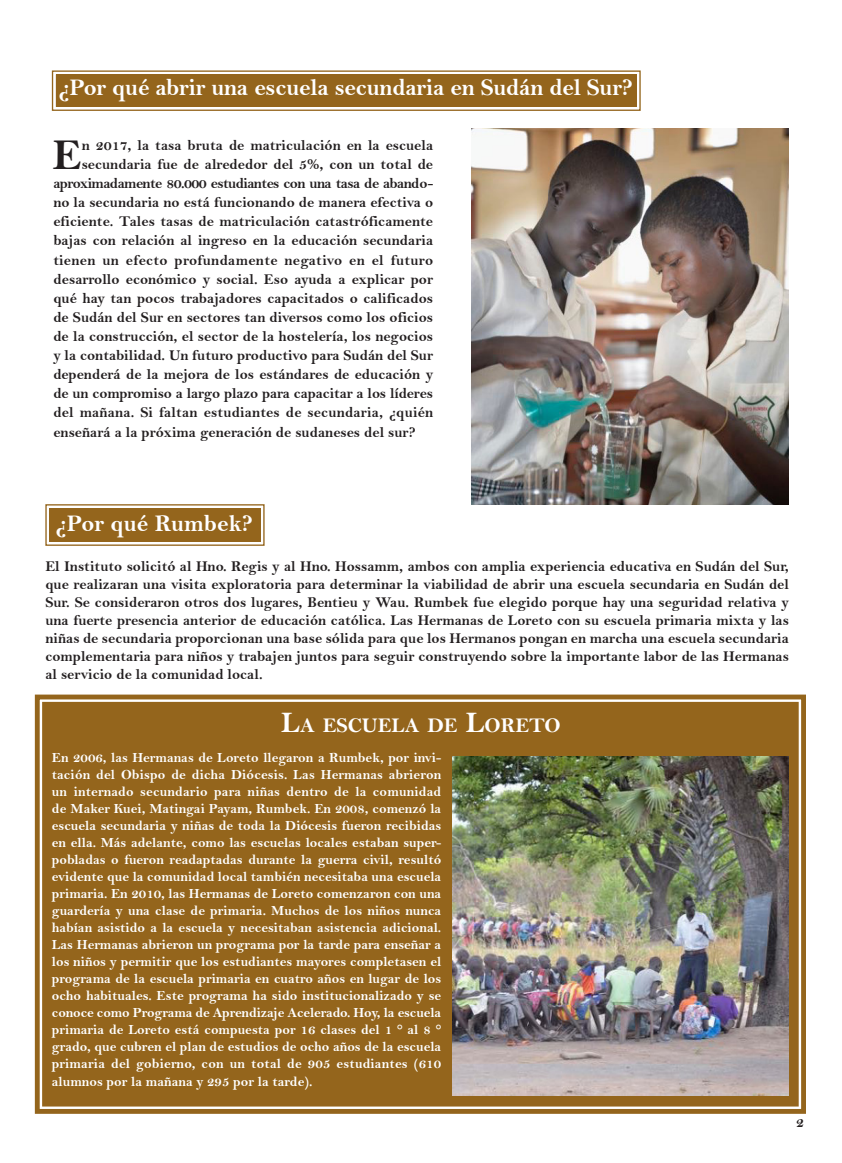
<style>
.page{position:relative;width:842px;height:1163px;background:#fff}
.page>*{position:absolute;margin:0;border:0;box-sizing:border-box;transform-origin:0 0}
.t1{font:44.4px "Bell MT Bold";color:#231f20}
.t2{font:24px "Bell MT Bold";letter-spacing:-.01em;color:#fff}
.t3{font:21px "Bell MT Bold";color:#fff}
.t4{font:15px/18px "Bell MT Bold";color:#231f20;text-align:justify}
.t5{font:15px "Bell MT Bold";letter-spacing:-.04em;color:#231f20}
.t6{font:15px "Bell MT Bold";letter-spacing:.02em;color:#231f20}
.t7{font:14px/17.1px "Bell MT Bold";color:#fff;text-align:justify}
.s1{font-size:30px}
</style>
<div class="page">
<div style="left:34px;top:694px;width:772px;height:420px;background:#94651c"></div>
<div style="left:42px;top:701px;width:757px;height:405px;border:2px solid #94651c"></div>
<div style="left:47px;top:706px;width:747px;height:395px;border:5px solid #94651c"></div>
<svg style="left:51px;top:70px;width:590px;height:41px;background:#a78145"></svg>
<div style="left:56px;top:74px;width:581px;height:33px;border:4px solid #94651c"></div>
<img style="left:453px;top:756px;width:336px;height:339px">
<img style="left:472px;top:128px;width:317px;height:376px">
<svg style="left:45px;top:504px;width:220px;height:42px;background:#a88248"></svg>
<div style="left:49px;top:508px;width:212px;height:33px;border:4px solid #94651c"></div>
<p class="t2" style="left:58px;top:73px;width:576px">¿Por qué abrir una escuela secundaria en Sudán del Sur?</p>
<p class="t1" style="left:53px;top:129px;width:31px">E</p>
<p class="t4" style="left:82px;top:136px;width:353px">n 2017, la tasa bruta de matriculación en la escuela</p>
<p class="t4" style="left:82px;top:155px;width:353px">secundaria fue de alrededor del 5%, con un total de</p>
<p class="t5" style="left:53px;top:175px;width:381px">aproximadamente 80.000 estudiantes con una tasa de abando-</p>
<p class="t4" style="left:53px;top:193px;width:381px">no la secundaria no está funcionando de manera efectiva o</p>
<p class="t4" style="left:53px;top:212px;width:381px">eficiente. Tales tasas de matriculación catastróficamente</p>
<p class="t4" style="left:53px;top:231px;width:381px">bajas con relación al ingreso en la educación secundaria</p>
<p class="t6" style="left:53px;top:251px;width:381px">tienen un efecto profundamente negativo en el futuro</p>
<p class="t4" style="left:53px;top:269px;width:381px">desarrollo económico y social. Eso ayuda a explicar por</p>
<p class="t4" style="left:53px;top:288px;width:381px">qué hay tan pocos trabajadores capacitados o calificados</p>
<p class="t4" style="left:53px;top:307px;width:381px">de Sudán del Sur en sectores tan diversos como los oficios</p>
<p class="t4" style="left:53px;top:326px;width:381px">de la construcción, el sector de la hostelería, los negocios</p>
<p class="t4" style="left:53px;top:345px;width:381px">y la contabilidad. Un futuro productivo para Sudán del Sur</p>
<p class="t4" style="left:53px;top:364px;width:381px">dependerá de la mejora de los estándares de educación y</p>
<p class="t4" style="left:53px;top:383px;width:381px">de un compromiso a largo plazo para capacitar a los líderes</p>
<p class="t4" style="left:53px;top:402px;width:381px">del mañana. Si faltan estudiantes de secundaria, ¿quién</p>
<p class="t4" style="left:53px;top:422px;width:364px">enseñará a la próxima generación de sudaneses del sur?</p>
<p class="t2" style="left:55px;top:509px;width:199px">¿Por qué Rumbek?</p>
<p class="t4" style="left:45px;top:557px;width:745px">El Instituto solicitó al Hno. Regis y al Hno. Hossamm, ambos con amplia experiencia educativa en Sudán del Sur, que realizaran una visita exploratoria para determinar la viabilidad de abrir una escuela secundaria en Sudán del Sur. Se consideraron otros dos lugares, Bentieu y Wau. Rumbek fue elegido porque hay una seguridad relativa y una fuerte presencia anterior de educación católica. Las Hermanas de Loreto con su escuela primaria mixta y las niñas de secundaria proporcionan una base sólida para que los Hermanos pongan en marcha una escuela secundaria complementaria para niños y trabajen juntos para seguir construyendo sobre la importante labor de las Hermanas al servicio de la comunidad local.</p>
<p class="t3" style="left:281px;top:712px;width:279px"><span class="s1">L</span>A ESCUELA DE <span class="s1">L</span>ORETO</p>
<p class="t7" style="left:52px;top:749px;width:391px">En 2006, las Hermanas de Loreto llegaron a Rumbek, por invi&shy;tación del Obispo de dicha Diócesis. Las Hermanas abrieron un internado secundario para niñas dentro de la comunidad de Maker Kuei, Matingai Payam, Rumbek. En 2008, comenzó la escuela secundaria y niñas de toda la Diócesis fueron recibidas en ella. Más adelante, como las escuelas locales estaban super&shy;pobladas o fueron readaptadas durante la guerra civil, resultó evidente que la comunidad local también necesitaba una escuela primaria. En 2010, las Hermanas de Loreto comenzaron con una guardería y una clase de primaria. Muchos de los niños nunca habían asistido a la escuela y necesitaban asistencia adicional.<br>Las Hermanas abrieron un programa por la tarde para enseñar a los niños y permitir que los estudiantes mayores completasen el programa de la escuela primaria en cuatro años en lugar de los ocho habituales. Este programa ha sido institucionalizado y se conoce como Programa de Aprendizaje Acelerado. Hoy, la escuela primaria de Loreto está compuesta por 16 clases del 1 ° al 8 ° grado, que cubren el plan de estudios de ocho años de la escuela primaria del gobierno, con un total de 905 estudiantes (610 alumnos por la mañana y 295 por la tarde).</p>
<p class="t4" style="left:796px;top:1113px;width:9px">2</p>
</div>
